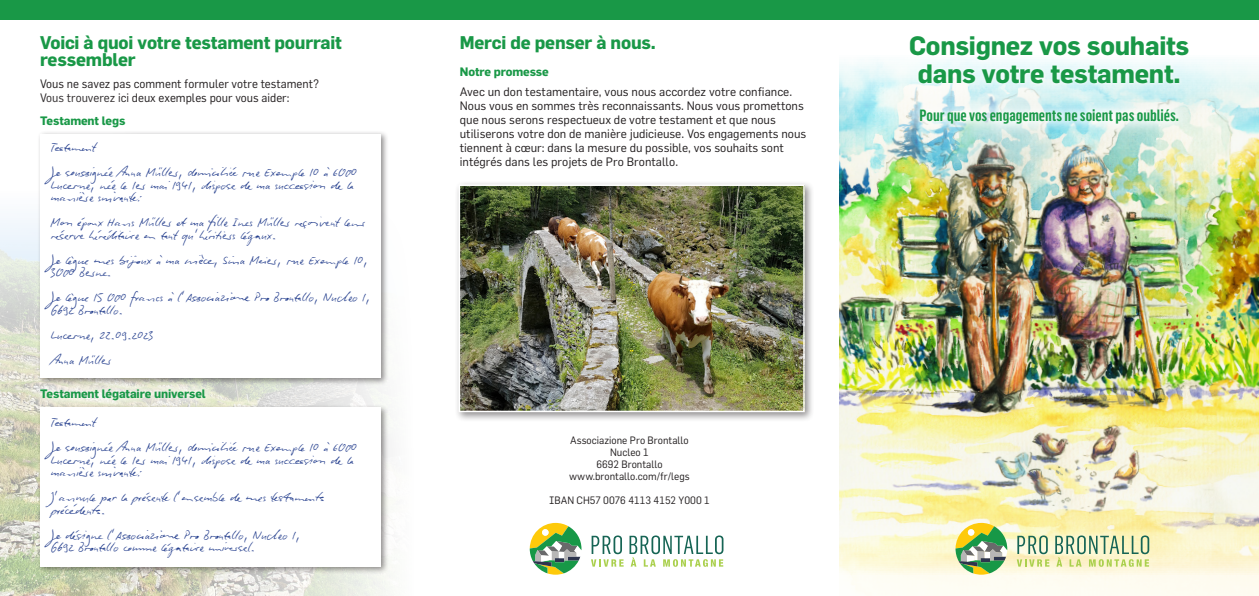
<style>
.page{position:relative;width:1259px;height:596px;background:#fff}
.page>*{position:absolute;margin:0;border:0;box-sizing:border-box;transform-origin:0 0}
.t1{font:700 26px/28px "Flama";letter-spacing:-.01em;color:#199847;text-align:center}
.t2{font:700 18px/17px "Flama";letter-spacing:-.01em;color:#199847}
.t3{font:600 16px "Flama Condensed";color:#199847}
.t4{font:13px/12.5px "Biro Script US Plus";letter-spacing:-.01em;color:#253f8e}
.t5{font:12px/14px "Flama";color:#231f20}
.t6{font:700 12px "Flama";letter-spacing:-.01em;color:#199847}
.t7{font:10.5px/12px "Flama";color:#231f20;text-align:center}
</style>
<div class="page">
<div style="left:0;top:0;width:1259px;height:20px;background:#199847"></div>
<img style="left:839px;top:59px;width:420px;height:536px">
<svg style="left:907px;top:97px;width:284px;height:40px"></svg>
<div style="left:906px;top:32px;width:286px;height:55px;background:#fff"></div>
<div style="left:454px;top:180px;width:360px;height:242px;background:#231f20;opacity:.5"></div>
<img style="left:461px;top:187px;width:340px;height:222px">
<div style="left:458px;top:184px;width:346px;height:228px;border:2px solid #fff"></div>
<img style="left:0;top:218px;width:390px;height:377px">
<div style="left:37px;top:130px;width:352px;height:255px;background:#231f20;opacity:.5"></div>
<div style="left:40px;top:134px;width:341px;height:243px;background:#fff"></div>
<div style="left:37px;top:403px;width:352px;height:171px;background:#231f20;opacity:.5"></div>
<div style="left:40px;top:407px;width:341px;height:159px;background:#fff"></div>
<div style="left:13px;top:52px;width:332px;height:79px;background:#fff"></div>
<div style="left:14px;top:89px;width:138px;height:65px;background:#fff"></div>
<svg style="left:25px;top:374px;width:196px;height:41px"></svg>
<svg style="left:955px;top:522px;width:52px;height:52px;background:#a2bc7b"></svg>
<svg style="left:1016px;top:535px;width:33px;height:31px"></svg>
<svg style="left:1055px;top:535px;width:94px;height:31px;background:#c9d6a9"></svg>
<svg style="left:530px;top:522px;width:51px;height:52px"></svg>
<svg style="left:591px;top:535px;width:32px;height:31px"></svg>
<svg style="left:629px;top:535px;width:94px;height:31px"></svg>
<h2 class="t2" style="left:40px;top:34px;width:303px">Voici à quoi votre testament pourrait ressembler</h2>
<p class="t5" style="left:40px;top:76px;width:280px">Vous ne savez pas comment formuler votre testament?<br>Vous trouverez ici deux exemples pour vous aider:</p>
<p class="t6" style="left:40px;top:113px;width:87px">Testament legs</p>
<p class="t4" style="left:51px;top:134px;width:308px;line-height:25px">Testament<br>Jesoussignée Anna Müller, domiciliée rue Exemple 10 à 6000</p>
<p class="t4" style="left:51px;top:178px;width:305px">Lucerne, née le 1er mai 1941, dispose de ma succession de la manière suivante:</p>
<p class="t4" style="left:51px;top:215px;width:316px">Mon époux Hans Müller et ma fille Ines Müller reçoivent leur réserve héréditaire en tant qu’héritiers légaux.</p>
<p class="t4" style="left:51px;top:253px;width:319px">Jelègue mes bijoux à ma nièce, Sina Meier, rue Exemple 10,<br>3000 Berne.</p>
<p class="t4" style="left:51px;top:290px;width:322px">Jelègue 15 000 francs à l’Associazione Pro Brontallo, Nucleo 1,<br>6692 Brontallo.</p>
<p class="t4" style="left:51px;top:322px;width:105px;line-height:25px">Lucerne, 22.09.2023<br>Anna Müller</p>
<p class="t6" style="left:40px;top:386px;width:167px">Testament légataire universel</p>
<p class="t4" style="left:51px;top:409px;width:308px;line-height:25px">Testament<br>Jesoussignée Anna Müller, domiciliée rue Exemple 10 à 6000</p>
<p class="t4" style="left:51px;top:452px;width:305px">Lucerne, née le 1er mai 1941, dispose de ma succession de la manière suivante:</p>
<p class="t4" style="left:51px;top:490px;width:276px">J‘annule par la présente l’ensemble de mes testaments précédents.</p>
<p class="t4" style="left:51px;top:527px;width:251px">Jedésigne l’Associazione Pro Brontallo, Nucleo 1,<br>6692 Brontallo comme légataire universel.</p>
<h2 class="t2" style="left:460px;top:34px;width:197px">Merci de penser à nous.</h2>
<p class="t6" style="left:460px;top:64px;width:90px">Notre promesse</p>
<p class="t5" style="left:460px;top:84px;width:348px">Avec un don testamentaire, vous nous accordez votre confiance.<br>Nous vous en sommes très reconnaissants. Nous vous promettons que nous serons respectueux de votre testament et que nous utiliserons votre don de manière judicieuse. Vos engagements nous tiennent à cœur: dans la mesure du possible, vos souhaits sont intégrés dans les projets de Pro Brontallo.</p>
<p class="t7" style="left:569px;top:434px;width:122px">Associazione Pro Brontallo<br>Nucleo 1<br>6692 Brontallo www.brontallo.com/fr/legs</p>
<p class="t7" style="left:549px;top:494px;width:162px">IBAN CH57 0076 4113 4152 Y000 1</p>
<h1 class="t1" style="left:909px;top:31px;width:282px">Consignez vos souhaits dans votre testament.</h1>
<p class="t3" style="left:919px;top:106px;width:261px">Pour que vos engagements ne soient pas oubliés.</p>
</div>
